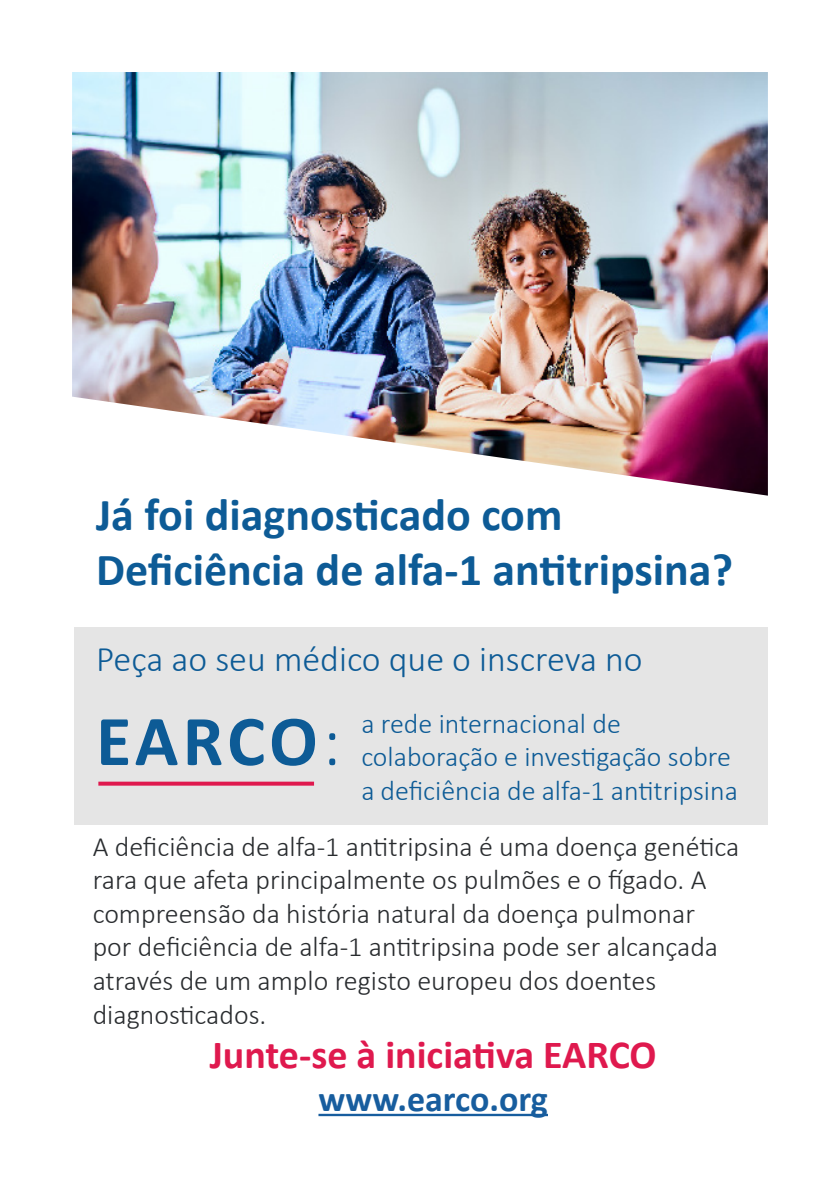
<style>
.page{position:relative;width:840px;height:1191px;background:#fff}
.page>*{position:absolute;margin:0;border:0;box-sizing:border-box;transform-origin:0 0}
.t1{font:700 72px "Calibri";letter-spacing:.055em;color:#0d5b96}
.t2{font:700 46px/55.2px "Calibri";color:#0d5b96}
.t3{font:700 40px "Calibri";color:#df194e}
.t4{font:300 36px "Calibri";color:#0d5b96}
.t5{font:700 36px "Calibri";color:#175d9e}
.t6{font:300 28px/33.6px "Calibri";color:#292c2f}
.t7{font:300 28px/33.6px "Calibri";color:#0d5b96}
.s1{font-weight:300}
</style>
<div class="page">
<div style="left:74px;top:627px;width:693px;height:198px;background:#e5e5e5"></div>
<img style="left:72px;top:72px;width:695px;height:423px">
<hr style="left:318px;top:1113px;width:229px;height:3px;background:#175d9e">
<svg style="left:98px;top:781px;width:216px;height:4px"></svg>
<p class="t2" style="left:96px;top:487px;width:638px">Já foi diagnosticado com<br>Deficiência de alfa-1 antitripsina?</p>
<p class="t4" style="left:96px;top:636px;width:548px">Peça ao seu médico que o inscreva no</p>
<p class="t1" style="left:96px;top:690px;width:246px">EARCO<span class="s1">:</span></p>
<p class="t7" style="left:361px;top:706px;width:378px">a rede internacional de colaboração e investigação sobre a deficiência de alfa-1 antitripsina</p>
<p class="t6" style="left:93px;top:829px;width:647px">A deficiência de alfa-1 antitripsina é uma doença genética rara que afeta principalmente os pulmões e o fígado. A compreensão da história natural da doença pulmonar por deficiência de alfa-1 antitripsina pode ser alcançada através de um amplo registo europeu dos doentes diagnosticados.</p>
<p class="t3" style="left:210px;top:1026px;width:448px">Junte-se à iniciativa EARCO</p>
<p class="t5" style="left:318px;top:1073px;width:231px">www.earco.org</p>
</div>
